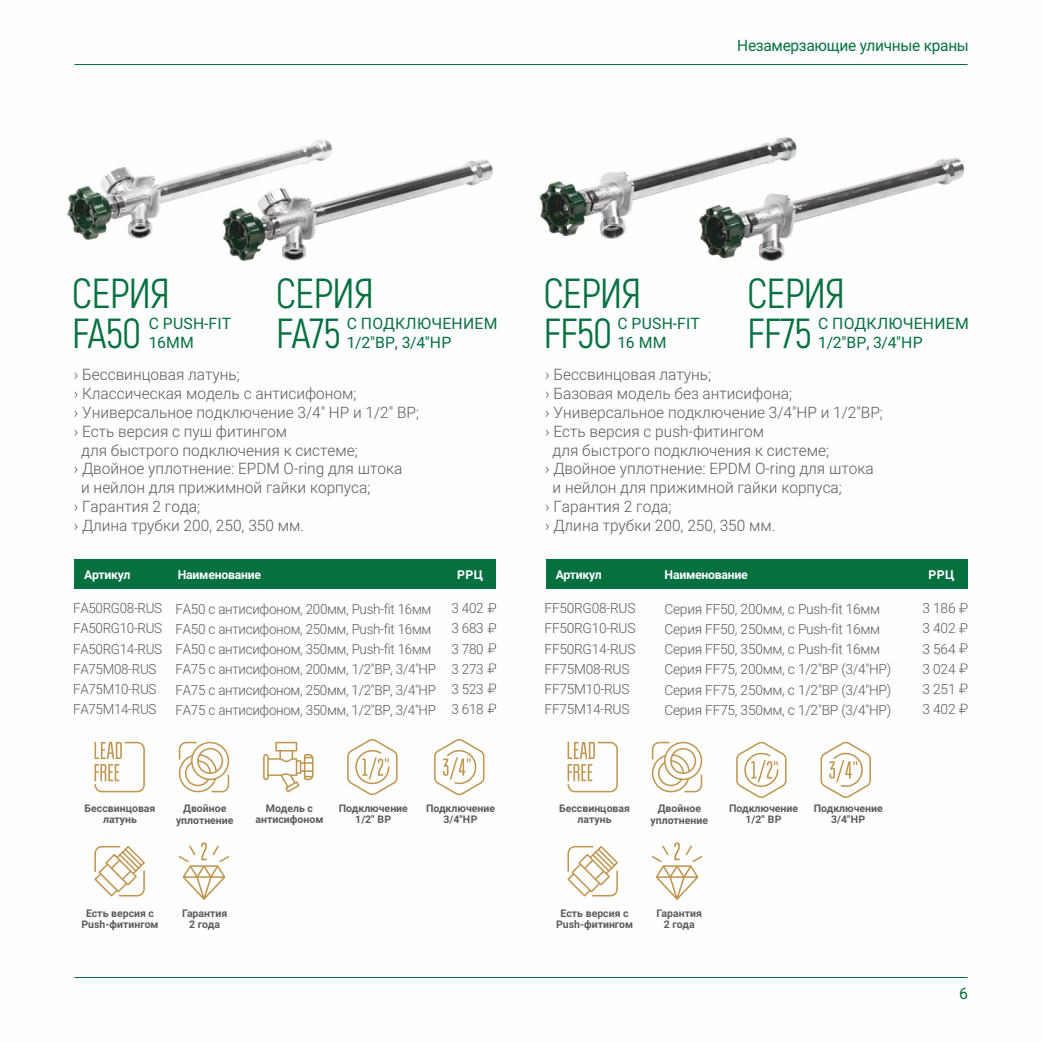
<style>
.page{position:relative;width:1042px;height:1042px;background:#fff}
.page>*{position:absolute;margin:0;border:0;box-sizing:border-box;transform-origin:0 0}
.t1{font:42px/40.2px "Akrobat";letter-spacing:-.02em;color:#067040}
.t2{font:300 15.75px "Roboto";color:#5b5b5b}
.t3{font:15.75px/18.9px "Roboto";letter-spacing:.015em;color:#067040}
.t4{font:15.75px "Roboto";letter-spacing:-.02em;color:#067040}
.t5{font:300 14px/20.1px "Roboto";letter-spacing:-.025em;color:#5b5b5b;scale:.96 1}
.t6{font:300 14px/20.1px "Roboto";letter-spacing:-.025em;color:#5b5b5b}
.t7{font:700 12.25px "Roboto";letter-spacing:-.02em;color:#fefefe}
.t8{font:700 10.5px/11.4px "Roboto";color:#5b5b5b;text-align:center}
</style>
<div class="page">
<hr style="left:74px;top:64px;width:893px;height:1px;background:#067040">
<hr style="left:74px;top:977px;width:893px;height:1px;background:#067040">
<img style="left:67px;top:137px;width:897px;height:125px">
<div style="left:74px;top:559px;width:422px;height:30px;background:#067040"></div>
<svg style="left:488px;top:603px;width:8px;height:10px"></svg>
<svg style="left:488px;top:623px;width:8px;height:10px"></svg>
<svg style="left:488px;top:643px;width:8px;height:10px"></svg>
<svg style="left:488px;top:663px;width:8px;height:10px"></svg>
<svg style="left:488px;top:683px;width:8px;height:10px"></svg>
<svg style="left:488px;top:704px;width:8px;height:9px"></svg>
<div style="left:546px;top:559px;width:421px;height:30px;background:#067040"></div>
<svg style="left:959px;top:603px;width:8px;height:10px"></svg>
<svg style="left:959px;top:623px;width:8px;height:10px"></svg>
<svg style="left:959px;top:643px;width:8px;height:10px"></svg>
<svg style="left:959px;top:663px;width:8px;height:10px"></svg>
<svg style="left:959px;top:683px;width:8px;height:10px"></svg>
<svg style="left:959px;top:704px;width:8px;height:9px"></svg>
<svg style="left:94px;top:742px;width:51px;height:50px"></svg>
<svg style="left:179px;top:742px;width:50px;height:50px"></svg>
<svg style="left:263px;top:742px;width:50px;height:50px"></svg>
<svg style="left:179px;top:842px;width:50px;height:58px"></svg>
<svg style="left:820px;top:742px;width:51px;height:56px"></svg>
<svg style="left:567px;top:742px;width:51px;height:50px"></svg>
<svg style="left:652px;top:742px;width:50px;height:50px"></svg>
<svg style="left:567px;top:846px;width:51px;height:50px"></svg>
<svg style="left:652px;top:842px;width:50px;height:58px"></svg>
<svg style="left:94px;top:846px;width:51px;height:50px"></svg>
<svg style="left:347px;top:739px;width:50px;height:56px"></svg>
<svg style="left:434px;top:739px;width:50px;height:56px"></svg>
<svg style="left:736px;top:742px;width:50px;height:56px"></svg>
<p class="t4" style="left:737px;top:39px;width:233px">Незамерзающие уличные краны</p>
<h1 class="t1" style="left:72px;top:274px;width:100px">СЕРИЯ<br>FA50</h1>
<p class="t3" style="left:149px;top:316px;width:84px">С PUSH-FIT<br>16ММ</p>
<h1 class="t1" style="left:276px;top:274px;width:100px">СЕРИЯ<br>FA75</h1>
<p class="t3" style="left:347px;top:316px;width:152px">С ПОДКЛЮЧЕНИЕМ<br>1/2"BP, 3/4"HP</p>
<p class="t2" style="left:74px;top:368px;width:168px">› Бессвинцовая латунь;</p>
<p class="t2" style="left:74px;top:387px;width:284px">› Классическая модель с антисифоном;</p>
<p class="t2" style="left:74px;top:406px;width:347px">› Универсальное подключение 3/4" НР и 1/2" ВР;</p>
<p class="t2" style="left:74px;top:425px;width:215px">› Есть версия с пуш фитингом</p>
<p class="t2" style="left:81px;top:444px;width:278px">для быстрого подключения к системе;</p>
<p class="t2" style="left:74px;top:463px;width:330px">› Двойное уплотнение: EPDM O-ring для штока</p>
<p class="t2" style="left:81px;top:481px;width:291px">и нейлон для прижимной гайки корпуса;</p>
<p class="t2" style="left:74px;top:500px;width:128px">› Гарантия 2 года;</p>
<p class="t2" style="left:74px;top:519px;width:232px">› Длина трубки 200, 250, 350 мм.</p>
<h1 class="t1" style="left:543px;top:274px;width:100px">СЕРИЯ<br>FF50</h1>
<p class="t3" style="left:617px;top:316px;width:84px">С PUSH-FIT<br>16 ММ</p>
<h1 class="t1" style="left:747px;top:274px;width:100px">СЕРИЯ<br>FF75</h1>
<p class="t3" style="left:818px;top:316px;width:152px">С ПОДКЛЮЧЕНИЕМ<br>1/2"BP, 3/4"HP</p>
<p class="t2" style="left:545px;top:368px;width:168px">› Бессвинцовая латунь;</p>
<p class="t2" style="left:545px;top:387px;width:248px">› Базовая модель без антисифона;</p>
<p class="t2" style="left:545px;top:406px;width:339px">› Универсальное подключение 3/4"НР и 1/2"ВР;</p>
<p class="t2" style="left:545px;top:425px;width:221px">› Есть версия с push-фитингом</p>
<p class="t2" style="left:552px;top:444px;width:278px">для быстрого подключения к системе;</p>
<p class="t2" style="left:545px;top:463px;width:330px">› Двойное уплотнение: EPDM O-ring для штока</p>
<p class="t2" style="left:552px;top:481px;width:291px">и нейлон для прижимной гайки корпуса;</p>
<p class="t2" style="left:545px;top:500px;width:128px">› Гарантия 2 года;</p>
<p class="t2" style="left:545px;top:519px;width:232px">› Длина трубки 200, 250, 350 мм.</p>
<p class="t7" style="left:84px;top:569px;width:48px">Артикул</p>
<p class="t7" style="left:178px;top:569px;width:85px">Наименование</p>
<p class="t7" style="left:457px;top:569px;width:27px">РРЦ</p>
<p class="t7" style="left:556px;top:569px;width:48px">Артикул</p>
<p class="t7" style="left:664px;top:569px;width:85px">Наименование</p>
<p class="t7" style="left:928px;top:569px;width:27px">РРЦ</p>
<p class="t5" style="left:73px;top:600px;width:94px">FA50RG08-RUS<br>FA50RG10-RUS<br>FA50RG14-RUS<br>FA75M08-RUS<br>FA75M10-RUS<br>FA75M14-RUS</p>
<p class="t5" style="left:176px;top:600px;width:273px">FA50 с антисифоном, 200мм, Push-fit 16мм FA50 с антисифоном, 250мм, Push-fit 16мм FA50 с антисифоном, 350мм, Push-fit 16мм FA75 с антисифоном, 200мм, 1/2"ВР, 3/4"НР FA75 с антисифоном, 250мм, 1/2"ВР, 3/4"НР FA75 с антисифоном, 350мм, 1/2"ВР, 3/4"НР</p>
<p class="t6" style="left:544px;top:600px;width:92px">FF50RG08-RUS<br>FF50RG10-RUS<br>FF50RG14-RUS<br>FF75M08-RUS<br>FF75M10-RUS<br>FF75M14-RUS</p>
<p class="t6" style="left:664px;top:600px;width:228px">Серия FF50, 200мм, c Push-fit 16мм Серия FF50, 250мм, c Push-fit 16мм Серия FF50, 350мм, c Push-fit 16мм Серия FF75, 200мм, c 1/2"ВР (3/4"НР)<br>Серия FF75, 250мм, c 1/2"ВР (3/4"НР)<br>Серия FF75, 350мм, c 1/2"ВР (3/4"НР)</p>
<p class="t6" style="left:922px;top:600px;width:34px;text-align:justify">3 186<br>3 402<br>3 564<br>3 024<br>3 251<br>3 402</p>
<p class="t5" style="left:451px;top:600px;width:35px;text-align:justify">3 402<br>3 683<br>3 780<br>3 273<br>3 523<br>3 618</p>
<p class="t8" style="left:85px;top:803px;width:72px">Бессвинцовая латунь</p>
<p class="t8" style="left:176px;top:804px;width:59px">Двойное уплотнение</p>
<p class="t8" style="left:256px;top:803px;width:69px">Модель с антисифоном</p>
<p class="t8" style="left:339px;top:803px;width:71px">Подключение<br>1/2" ВР</p>
<p class="t8" style="left:426px;top:803px;width:71px">Подключение<br>3/4"НР</p>
<p class="t8" style="left:729px;top:803px;width:71px">Подключение<br>1/2" ВР</p>
<p class="t8" style="left:559px;top:803px;width:72px">Бессвинцовая латунь</p>
<p class="t8" style="left:650px;top:804px;width:59px">Двойное уплотнение</p>
<p class="t8" style="left:814px;top:803px;width:71px">Подключение<br>3/4"НР</p>
<p class="t8" style="left:81px;top:908px;width:79px">Есть версия с<br>Push-фитингом</p>
<p class="t8" style="left:182px;top:908px;width:47px">Гарантия<br>2 года</p>
<p class="t8" style="left:556px;top:908px;width:79px">Есть версия с<br>Push-фитингом</p>
<p class="t8" style="left:656px;top:908px;width:47px">Гарантия<br>2 года</p>
<p class="t3" style="left:959px;top:985px;width:10px">6</p>
</div>
